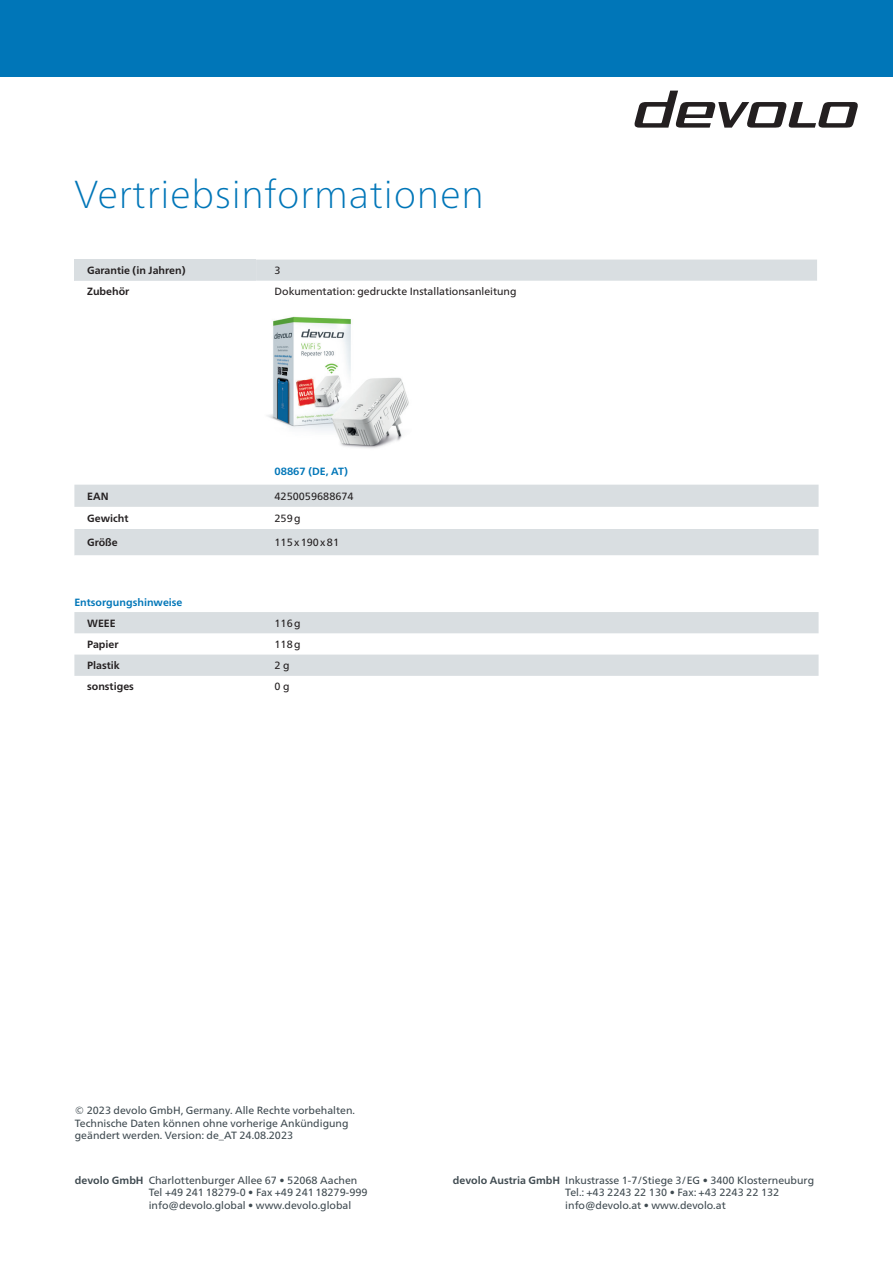
<style>
.page{position:relative;width:893px;height:1263px;background:#fff}
.page>*{position:absolute;margin:0;border:0;box-sizing:border-box;transform-origin:0 0}
.t1{font:100 39px "Frutiger Neue LTW1 G";letter-spacing:.02em;color:#0076b8}
.t2{font:10.5px/12.6px "Frutiger Neue LTW1 G";color:#3f4a50}
.t3{font:10.5px "Frutiger Neue LTW1 G";color:#231f20}
.t4{font:700 10.5px "Frutiger Neue LTW1 G";color:#231f20}
.t5{font:700 10.5px "Frutiger Neue LTW1 G";color:#0076b8}
.s1{font-weight:700}
</style>
<div class="page">
<div style="left:0;top:0;width:893px;height:77px;background:#0076b8"></div>
<svg style="left:634px;top:91px;width:224px;height:37px"></svg>
<svg style="left:75px;top:484px;width:743px;height:1px"></svg>
<svg style="left:74px;top:485px;width:745px;height:191px;fill:#d9dee1"></svg>
<svg style="left:74px;top:555px;width:745px;height:27px"></svg>
<div style="left:74px;top:260px;width:743px;height:21px;background:#d9dee1"></div>
<img style="left:267px;top:316px;width:142px;height:132px">
<h1 class="t1" style="left:74px;top:167px;width:411px">Vertriebsinformationen</h1>
<p class="t4" style="left:87px;top:263px;width:100px">Garantie (in Jahren)</p>
<p class="t3" style="left:275px;top:263px;width:8px">3</p>
<p class="t4" style="left:87px;top:284px;width:44px">Zubehör</p>
<p class="t3" style="left:275px;top:284px;width:244px">Dokumentation: gedruckte Installationsanleitung</p>
<p class="t5" style="left:275px;top:464px;width:75px">08867 (DE, AT)</p>
<p class="t4" style="left:87px;top:488px;width:23px">EAN</p>
<p class="t3" style="left:275px;top:488px;width:81px">4250059688674</p>
<p class="t4" style="left:87px;top:511px;width:43px">Gewicht</p>
<p class="t3" style="left:275px;top:510px;width:28px">259g</p>
<p class="t4" style="left:87px;top:535px;width:32px">Größe</p>
<p class="t3" style="left:275px;top:535px;width:66px">115x190x81</p>
<p class="t5" style="left:74px;top:595px;width:110px">Entsorgungshinweise</p>
<p class="t4" style="left:87px;top:615px;width:30px">WEEE</p>
<p class="t3" style="left:275px;top:615px;width:28px">116g</p>
<p class="t4" style="left:87px;top:637px;width:33px">Papier</p>
<p class="t3" style="left:275px;top:636px;width:28px">118g</p>
<p class="t4" style="left:87px;top:658px;width:34px">Plastik</p>
<p class="t3" style="left:275px;top:658px;width:17px">2 g</p>
<p class="t4" style="left:87px;top:679px;width:48px">sonstiges</p>
<p class="t3" style="left:275px;top:679px;width:17px">0 g</p>
<p class="t2" style="left:75px;top:1103px;width:282px">© 2023 devolo GmbH, Germany. Alle Rechte vorbehalten.<br>Technische Daten können ohne vorherige Ankündigung geändert werden. Version: de_AT 24.08.2023</p>
<p class="t2" style="left:149px;top:1173px;width:220px;text-indent:-74px"><span class="s1">devolo GmbH</span> Charlottenburger Allee 67 • 52068 Aachen<br>Tel +49 241 18279-0 • Fax +49 241 18279-999 info@devolo.global • www.devolo.global</p>
<p class="t2" style="left:565px;top:1173px;width:250px;text-indent:-112px"><span class="s1">devolo Austria GmbH</span> Inkustrasse 1-7/Stiege 3/EG • 3400 Klosterneuburg<br>Tel.: +43 2243 22 130 • Fax: +43 2243 22 132 info@devolo.at • www.devolo.at</p>
</div>
